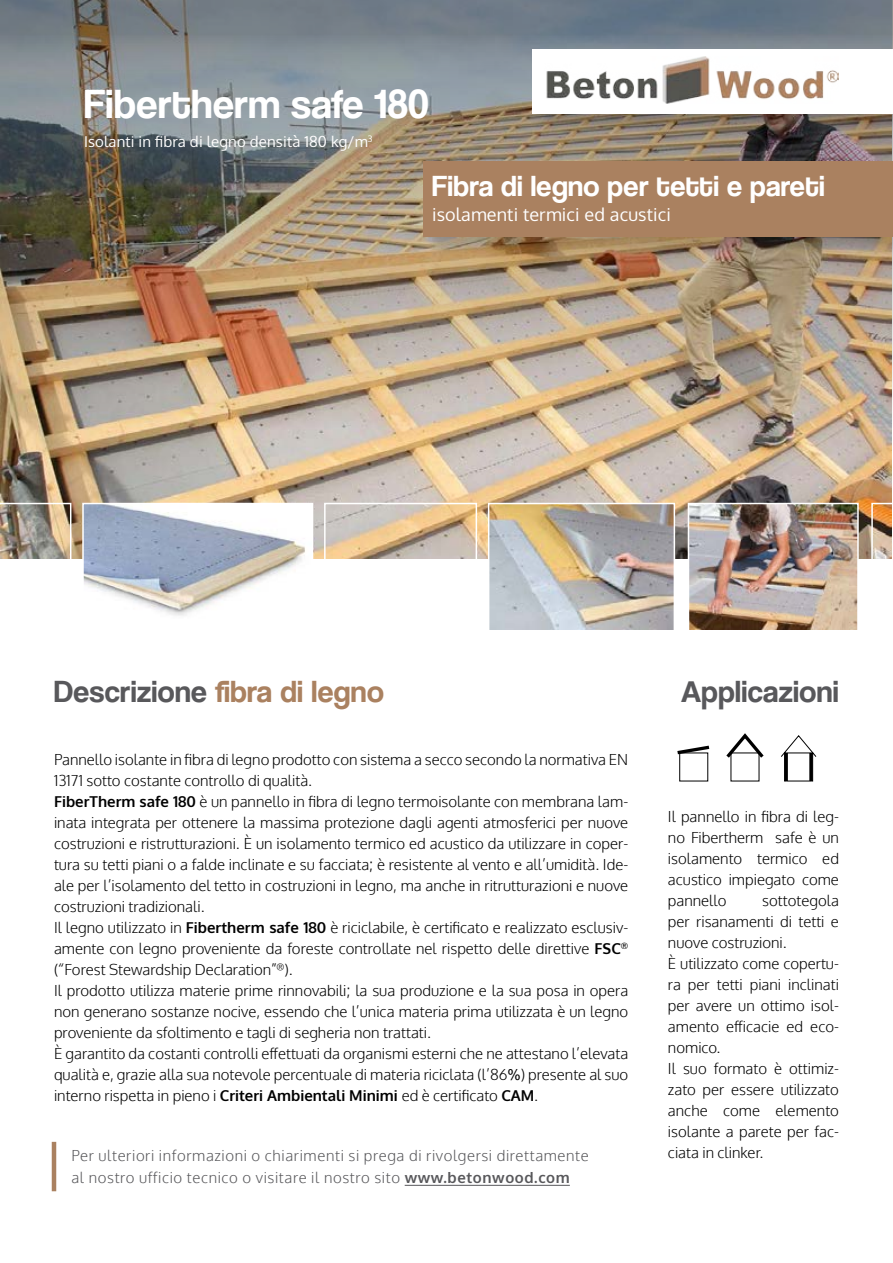
<style>
.page{position:relative;width:893px;height:1263px;background:#fff}
.page>*{position:absolute;margin:0;border:0;box-sizing:border-box;transform-origin:0 0}
.t1{font:42px "Coolvetica Rg";letter-spacing:.01em;color:#fff}
.t2{font:31.5px "Coolvetica Rg";letter-spacing:.01em;color:#aa8160}
.t3{font:31.5px "Coolvetica Rg";letter-spacing:.01em;color:#58585b}
.t4{font:30px "Coolvetica Rg";letter-spacing:.01em;color:#fff}
.t5{font:18px "Oxygen";letter-spacing:.01em;color:#fff}
.t6{font:300 15px/21px "Oxygen";color:#000}
.t7{font:300 15px/22.5px "Oxygen";letter-spacing:.04em;color:#58585b}
.t8{font:15px "Oxygen";letter-spacing:.01em;color:#fff}
.s1{color:#58585b}
.s2{font-weight:700}
.s3{font-family:"Arial";font-weight:400}
</style>
<div class="page">
<img style="left:0;top:446px;width:891px;height:112px">
<img style="left:0;top:0;width:893px;height:446px">
<div style="left:425px;top:164px;width:468px;height:92px;background:#000;opacity:.15"></div>
<div style="left:423px;top:162px;width:470px;height:75px;background:#aa8160"></div>
<img style="left:487px;top:502px;width:189px;height:128px">
<img style="left:687px;top:502px;width:172px;height:128px">
<svg style="left:323px;top:502px;width:155px;height:57px"></svg>
<svg style="left:82px;top:502px;width:232px;height:114px"></svg>
<svg style="left:871px;top:502px;width:21px;height:57px"></svg>
<img style="left:0;top:502px;width:72px;height:57px">
<div style="left:535px;top:52px;width:358px;height:81px;background:#000;opacity:.15"></div>
<div style="left:533px;top:49px;width:360px;height:64px;background:#fff"></div>
<img style="left:546px;top:57px;width:293px;height:46px">
<svg style="left:726px;top:733px;width:38px;height:28px"></svg>
<svg style="left:781px;top:735px;width:36px;height:47px"></svg>
<hr style="left:785px;top:753px;width:3px;height:28px;background:#000">
<svg style="left:809px;top:753px;width:4px;height:28px"></svg>
<hr style="left:405px;top:1185px;width:165px;height:1px;background:#58585b">
<hr style="left:52px;top:1142px;width:4px;height:49px;background:#aa8160">
<div style="left:679px;top:752px;width:29px;height:29px;border:1px solid #000"></div>
<svg style="left:677px;top:745px;width:33px;height:11px"></svg>
<h1 class="t1" style="left:84px;top:80px;width:346px">Fibertherm safe 180</h1>
<p class="t8" style="left:84px;top:132px;width:290px">Isolanti in fibra di legno densità 180 kg/m<sup>3</sup></p>
<h3 class="t4" style="left:432px;top:169px;width:394px">Fibra di legno per tetti e pareti</h3>
<p class="t5" style="left:432px;top:202px;width:241px">isolamenti termici ed acustici</p>
<h2 class="t2" style="left:54px;top:673px;width:331px"><span class="s1">Descrizione</span> fibra di legno</h2>
<h2 class="t3" style="left:681px;top:673px;width:159px">Applicazioni</h2>
<p class="t6" style="left:54px;top:750px;width:576px">Pannello isolante in fibra di legno prodotto con sistema a secco secondo la normativa EN 13171 sotto costante controllo di qualità.<br><span class="s2">FiberTherm safe 180</span> è un pannello in fibra di legno termoisolante con membrana lam&shy;inata integrata per ottenere la massima protezione dagli agenti atmosferici per nuove costruzioni e ristrutturazioni. È un isolamento termico ed acustico da utilizzare in coper&shy;tura su tetti piani o a falde inclinate e su facciata; è resistente al vento e all’umidità. Ide&shy;ale per l’isolamento del tetto in costruzioni in legno, ma anche in ritrutturazioni e nuove costruzioni tradizionali.<br>Il legno utilizzato in <span class="s2">Fibertherm safe 180</span> è riciclabile, è certificato e realizzato esclusiv&shy;amente con legno proveniente da foreste controllate nel rispetto delle direttive <span class="s2">FSC</span><sup>® </sup>(“Forest Stewardship Declaration”<sup>®</sup>).<br>Il prodotto utilizza materie prime rinnovabili; la sua produzione e la sua posa in opera non generano sostanze nocive, essendo che l’unica materia prima utilizzata è un legno proveniente da sfoltimento e tagli di segheria non trattati.<br>È garantito da costanti controlli effettuati da organismi esterni che ne attestano l’elevata qualità e, grazie alla sua notevole percentuale di materia riciclata (l’86<span class="s3">%</span>) presente al suo interno rispetta in pieno i <span class="s2">Criteri Ambientali Minimi</span> ed è certificato <span class="s2">CAM</span>.</p>
<p class="t7" style="left:71px;top:1144px;width:519px">Per ulteriori informazioni o chiarimenti si prega di rivolgersi direttamente al nostro ufficio tecnico o visitare il nostro sito <span class="s2">www.betonwood.com</span></p>
<p class="t6" style="left:668px;top:806px;width:173px;text-align:justify">Il pannello in fibra di leg&shy;no Fibertherm safe è un isolamento termico ed acustico impiegato come pannello</p>
<p class="t6" style="left:668px;top:890px;width:173px;text-indent:94px">sottotegola per risanamenti di tetti e nuove costruzioni.<br>È utilizzato come copertu&shy;ra per tetti piani inclinati per avere un ottimo isol&shy;amento efficacie ed eco&shy;nomico.<br>Il suo formato è ottimiz&shy;zato per essere utilizzato anche come elemento isolante a parete per fac&shy;ciata in clinker.</p>
</div>
